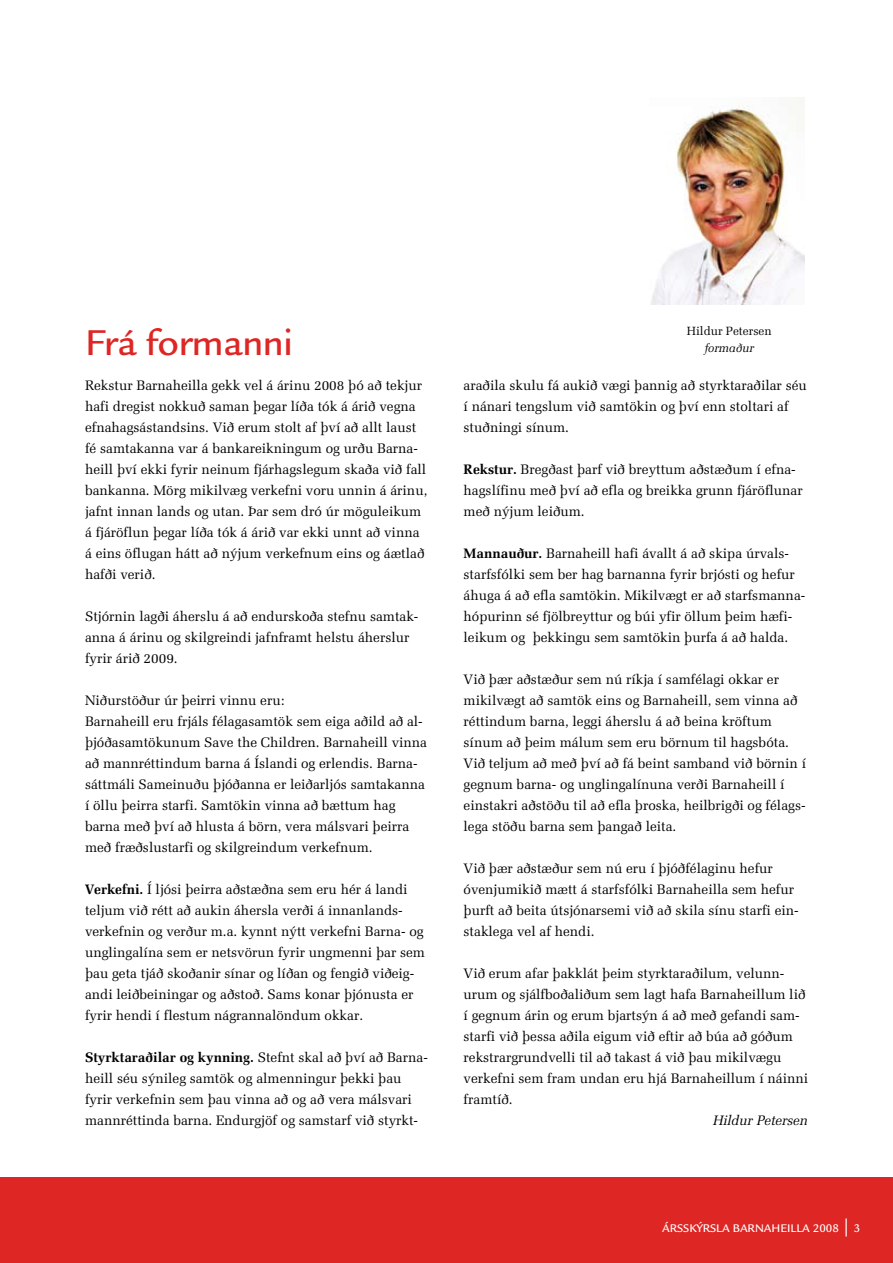
<style>
.page{position:relative;width:893px;height:1263px;background:#fff}
.page>*{position:absolute;margin:0;border:0;box-sizing:border-box;transform-origin:0 0}
.t1{font:500 39px "Legacy Sans";letter-spacing:-.01em;color:#de2624}
.t2{font:13.8px/21px "Zapf Elliptical 711 BT";color:#000}
.t3{font:italic 13.8px "Zapf Elliptical 711 BT";color:#000}
.t4{font:500 12px "Legacy Sans";color:#fff}
.t5{font:12px "Zapf Elliptical 711 BT";color:#000}
.t6{font:italic 12px "Zapf Elliptical 711 BT";color:#000}
.s1{font-weight:700}
.s2{font-family:"Franklin Gothic";font-weight:400;font-stretch:condensed;font-size:18px}
</style>
<div class="page">
<div style="left:0;top:1178px;width:893px;height:85px;background:#de2624"></div>
<img style="left:651px;top:98px;width:154px;height:207px">
<h1 class="t1" style="left:85px;top:321px;width:209px">Frá formanni</h1>
<p class="t5" style="left:687px;top:324px;width:86px">Hildur Petersen</p>
<p class="t6" style="left:705px;top:341px;width:51px">formaður</p>
<p class="t2" style="left:85px;top:375px;width:344px">Rekstur Barnaheilla gekk vel á árinu 2008 þó að tekjur hafi dregist nokkuð saman þegar líða tók á árið vegna efnahagsástandsins. Við erum stolt af því að allt laust fé samtakanna var á bankareikningum og urðu Barna&shy;heill því ekki fyrir neinum fjárhagslegum skaða við fall bankanna. Mörg mikilvæg verkefni voru unnin á árinu, jafnt innan lands og utan. Þar sem dró úr möguleikum á fjáröflun þegar líða tók á árið var ekki unnt að vinna á eins öflugan hátt að nýjum verkefnum eins og áætlað hafði verið.</p>
<p class="t2" style="left:85px;top:606px;width:335px">Stjórnin lagði áherslu á að endurskoða stefnu samtak&shy;anna á árinu og skilgreindi jafnframt helstu áherslur fyrir árið 2009.</p>
<p class="t2" style="left:85px;top:690px;width:344px">Niðurstöður úr þeirri vinnu eru:<br>Barnaheill eru frjáls félagasamtök sem eiga aðild að al&shy;þjóðasamtökunum Save the Children. Barnaheill vinna að mannréttindum barna á Íslandi og erlendis. Barna&shy;sáttmáli Sameinuðu þjóðanna er leiðarljós samtakanna í öllu þeirra starfi. Samtökin vinna að bættum hag barna með því að hlusta á börn, vera málsvari þeirra með fræðslustarfi og skilgreindum verkefnum.</p>
<p class="t2" style="left:85px;top:879px;width:342px"><span class="s1">Verkefni.</span> Í ljósi þeirra aðstæðna sem eru hér á landi teljum við rétt að aukin áhersla verði á innanlands&shy;verkefnin og verður m.a. kynnt nýtt verkefni Barna- og unglingalína sem er netsvörun fyrir ungmenni þar sem þau geta tjáð skoðanir sínar og líðan og fengið viðeig&shy;andi leiðbeiningar og aðstoð. Sams konar þjónusta er fyrir hendi í flestum nágrannalöndum okkar.</p>
<p class="t2" style="left:85px;top:1047px;width:344px"><span class="s1">Styrktaraðilar og kynning.</span> Stefnt skal að því að Barna&shy;heill séu sýnileg samtök og almenningur þekki þau fyrir verkefnin sem þau vinna að og að vera málsvari mannréttinda barna. Endurgjöf og samstarf við styrkt-</p>
<p class="t2" style="left:464px;top:375px;width:345px">araðila skulu fá aukið vægi þannig að styrktaraðilar séu í nánari tengslum við samtökin og því enn stoltari af stuðningi sínum.</p>
<p class="t2" style="left:464px;top:459px;width:341px"><span class="s1">Rekstur.</span> Bregðast þarf við breyttum aðstæðum í efna&shy;hagslífinu með því að efla og breikka grunn fjáröflunar með nýjum leiðum.</p>
<p class="t2" style="left:464px;top:543px;width:343px"><span class="s1">Mannauður.</span> Barnaheill hafi ávallt á að skipa úrvals&shy;starfsfólki sem ber hag barnanna fyrir brjósti og hefur áhuga á að efla samtökin. Mikilvægt er að starfsmanna&shy;hópurinn sé fjölbreyttur og búi yfir öllum þeim hæfi&shy;leikum og þekkingu sem samtökin þurfa á að halda.</p>
<p class="t2" style="left:464px;top:669px;width:344px">Við þær aðstæður sem nú ríkja í samfélagi okkar er mikilvægt að samtök eins og Barnaheill, sem vinna að réttindum barna, leggi áherslu á að beina kröftum sínum að þeim málum sem eru börnum til hagsbóta.<br>Við teljum að með því að fá beint samband við börnin í gegnum barna- og unglingalínuna verði Barnaheill í einstakri aðstöðu til að efla þroska, heilbrigði og félags&shy;lega stöðu barna sem þangað leita.</p>
<p class="t2" style="left:464px;top:858px;width:337px">Við þær aðstæður sem nú eru í þjóðfélaginu hefur óvenjumikið mætt á starfsfólki Barnaheilla sem hefur þurft að beita útsjónarsemi við að skila sínu starfi ein&shy;staklega vel af hendi.</p>
<p class="t2" style="left:464px;top:963px;width:346px">Við erum afar þakklát þeim styrktaraðilum, velunn&shy;urum og sjálfboðaliðum sem lagt hafa Barnaheillum lið í gegnum árin og erum bjartsýn á að með gefandi sam&shy;starfi við þessa aðila eigum við eftir að búa að góðum rekstrargrundvelli til að takast á við þau mikilvægu verkefni sem fram undan eru hjá Barnaheillum í náinni framtíð.</p>
<p class="t3" style="left:713px;top:1112px;width:97px">Hildur Petersen</p>
<p class="t4" style="left:662px;top:1221px;width:200px">ÁRSSKÝRSLA BARNAHEILLA 2008 <span class="s2">|</span> 3</p>
</div>
